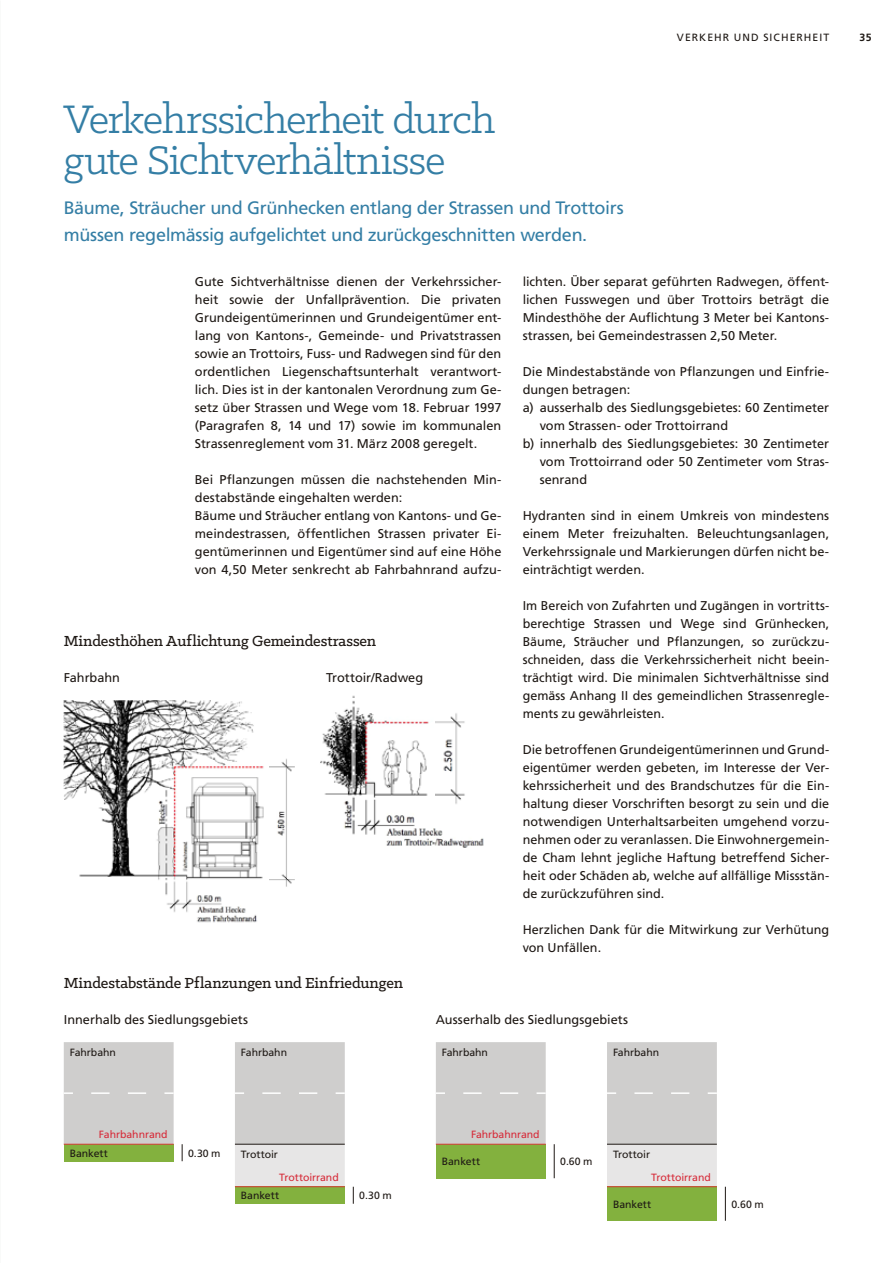
<style>
.page{position:relative;width:893px;height:1263px;background:#fff}
.page>*{position:absolute;margin:0;border:0;box-sizing:border-box;transform-origin:0 0}
.t1{font:45px/40.5px "Klinic Slab";letter-spacing:-.03em;color:#347ea5}
.t2{font:18px/27px "Frutiger LT Std";letter-spacing:-.02em;color:#347ea5}
.t3{font:500 16.5px "Klinic Slab";letter-spacing:-.005em;color:#1e1814}
.t4{font:12.75px/18px "Frutiger LT Std";color:#1e1814;text-align:justify}
.t5{font:10.5px "Frutiger LT Std";letter-spacing:-.005em;color:#1e1814}
.t6{font:10.5px "Frutiger LT Std";letter-spacing:-.005em;color:#d62b39}
.t7{font:700 10.5px "Frutiger LT Std";color:#1e1814}
</style>
<div class="page">
<img style="left:320px;top:695px;width:164px;height:153px">
<img style="left:436px;top:710px;width:42px;height:98px">
<div style="left:64px;top:1144px;width:110px;height:17px;background:#83b13e"></div>
<svg style="left:182px;top:1144px;width:1px;height:17px"></svg>
<hr style="left:64px;top:1144px;width:110px;height:1px;background:#d73c3a">
<div style="left:64px;top:1042px;width:110px;height:102px;background:#cfcecd"></div>
<div style="left:436px;top:1144px;width:110px;height:34px;background:#83b13e"></div>
<hr style="left:554px;top:1144px;width:1px;height:34px;background:#1e1814">
<hr style="left:436px;top:1144px;width:110px;height:1px;background:#d73c3a">
<div style="left:436px;top:1042px;width:110px;height:102px;background:#cfcecd"></div>
<div style="left:235px;top:1187px;width:110px;height:17px;background:#83b13e"></div>
<svg style="left:353px;top:1187px;width:1px;height:17px"></svg>
<svg style="left:235px;top:1042px;width:110px;height:145px;background:#d5d4d3"></svg>
<hr style="left:235px;top:1144px;width:110px;height:1px;background:#1e1814">
<div style="left:607px;top:1187px;width:110px;height:34px;background:#83b13e"></div>
<hr style="left:725px;top:1187px;width:1px;height:34px;background:#1e1814">
<svg style="left:607px;top:1042px;width:110px;height:145px;background:#d4d3d2"></svg>
<img style="left:64px;top:700px;width:200px;height:223px">
<img style="left:270px;top:758px;width:25px;height:129px">
<p class="t5" style="left:677px;top:32px;width:31px">Verkeh</p>
<p class="t5" style="left:723px;top:32px;width:29px">r und</p>
<p class="t5" style="left:763px;top:32px;width:19px">Siche</p>
<p class="t5" style="left:796px;top:32px;width:32px">rhe it</p>
<p class="t7" style="left:860px;top:32px;width:14px">35</p>
<h1 class="t1" style="left:64px;top:98px;width:433px">Verkehrssicherheit durch gute Sichtverhältnisse</h1>
<h2 class="t2" style="left:64px;top:194px;width:561px">Bäume, Sträucher und Grünhecken entlang der Strassen und Trottoirs müssen regelmässig aufgelichtet und zurückgeschnitten werden.</h2>
<p class="t4" style="left:195px;top:273px;width:308px">Gute Sichtverhältnisse dienen der Verkehrssicher&shy;heit sowie der U nfallprävention. Die privaten Grundeigentümerinnen und Grundeigentümer ent&shy;lang von Kantons-, Gemeinde- und Privatstrassen sowie an Trottoirs, Fuss- und Radwegen sind für den ordentlichen Liegenschaftsunterhalt verantwort&shy;lich. Dies ist in der kantonalen Verordnung zum Ge&shy;setz über Strassen und Wege vom 18. Februar 1997 (Paragrafen 8, 14 und 17) sowie im kommunalen Strassenreglement vom 31. März 2008 geregelt.</p>
<p class="t4" style="left:195px;top:471px;width:308px;text-align:left">Bei Pflanzungen müssen die nachstehenden Min&shy;destabstände eingehalten werden:<br>Bäume und Sträucher entlang von Kantons- und Ge&shy;meindestrassen, öffentlichen Strassen privater Ei&shy;gentümerinnen und Eigentümer sind auf eine Höhe von 4,50 Meter senkrecht ab Fahrbahnrand aufzu-</p>
<p class="t4" style="left:523px;top:273px;width:308px">lichten. Über separat geführten Radwegen, öffent&shy;lichen Fusswegen und über Trottoirs beträgt die Mindesthöhe der Auflichtung 3 Meter bei Kantons&shy;strassen, bei Gemeindestrassen 2,50 Meter.</p>
<p class="t4" style="left:523px;top:363px;width:308px">Die Mindestabstände von Pflanzungen und Einfrie-</p>
<p class="t4" style="left:523px;top:381px;width:109px">dungen betragen:</p>
<p class="t4" style="left:523px;top:399px;width:308px">a) ausserhalb des Siedlungsgebietes: 60 Zentimeter</p>
<p class="t4" style="left:540px;top:417px;width:190px">vom Strassen- oder Trottoirrand</p>
<p class="t4" style="left:523px;top:435px;width:308px">b) innerhalb des Siedlungsgebietes: 30 Zentimeter</p>
<p class="t4" style="left:540px;top:453px;width:291px">vom Trottoirrand oder 50 Zentimeter vom Stras-</p>
<p class="t4" style="left:540px;top:471px;width:49px">senrand</p>
<p class="t4" style="left:523px;top:507px;width:308px">Hydranten sind in einem U mkreis von mindestens einem Meter freizuhalten. Beleuchtungsanlagen, Verkehrssignale und Markierungen dürfen nicht be&shy;einträchtigt werden.</p>
<p class="t4" style="left:523px;top:597px;width:308px">I m Bereich von Zufahrten und Zugängen in vortritts&shy;berechtige Strassen und Wege sind Grünhecken, Bäume, Sträucher und Pflanzungen, so zurückzu&shy;schneiden, dass die Verkehrssicherheit nicht beein&shy;trächtigt wird. Die minimalen Sichtverhältnisse sind gemäss Anhang II des gemeindlichen Strassenregle&shy;ments zu gewährleisten.</p>
<p class="t4" style="left:523px;top:741px;width:308px">Die betroffenen Grundeigentümerinnen und Grund&shy;eigentümer werden gebeten, im I nteresse der Ver&shy;kehrssicherheit und des Brandschutzes für die Ein&shy;haltung dieser Vorschriften besorgt zu sein und die notwendigen U nterhaltsarbeiten umgehend vorzu&shy;nehmen oder zu veranlassen. Die Einwohnergemein&shy;de Cham lehnt jegliche Haftung betreffend Sicher&shy;heit oder Schäden ab, welche auf allfällige Missstän&shy;de zurückzuführen sind.</p>
<p class="t4" style="left:523px;top:921px;width:308px">Herzlichen Dank für die Mitwirkung zur Verhütung von U nfällen.</p>
<p class="t3" style="left:64px;top:630px;width:314px">Mindesthöhen Auflichtung Gemeindestrassen</p>
<p class="t4" style="left:64px;top:669px;width:58px">Fahrbahn</p>
<p class="t4" style="left:326px;top:669px;width:99px">Trottoir/Radweg</p>
<p class="t3" style="left:64px;top:972px;width:341px">Mindestabstände Pflanzungen und Einfriedungen</p>
<p class="t4" style="left:64px;top:1011px;width:186px">I nnerhalb des Siedlungsgebiets</p>
<p class="t4" style="left:436px;top:1011px;width:194px">Ausserhalb des Siedlungsgebiets</p>
<p class="t5" style="left:70px;top:1046px;width:48px">Fahrbahn</p>
<p class="t5" style="left:241px;top:1046px;width:48px">Fahrbahn</p>
<p class="t5" style="left:442px;top:1046px;width:48px">Fahrbahn</p>
<p class="t5" style="left:613px;top:1046px;width:48px">Fahrbahn</p>
<p class="t6" style="left:99px;top:1128px;width:70px">Fahrbahnrand</p>
<p class="t5" style="left:70px;top:1147px;width:40px">Bankett</p>
<p class="t5" style="left:188px;top:1147px;width:34px">0.30 m</p>
<p class="t5" style="left:241px;top:1148px;width:39px">Trottoir</p>
<p class="t6" style="left:471px;top:1128px;width:70px">Fahrbahnrand</p>
<p class="t5" style="left:442px;top:1155px;width:40px">Bankett</p>
<p class="t5" style="left:560px;top:1155px;width:34px">0.60 m</p>
<p class="t5" style="left:613px;top:1148px;width:39px">Trottoir</p>
<p class="t6" style="left:279px;top:1171px;width:61px">Trottoirrand</p>
<p class="t6" style="left:651px;top:1171px;width:61px">Trottoirrand</p>
<p class="t5" style="left:241px;top:1189px;width:40px">Bankett</p>
<p class="t5" style="left:359px;top:1189px;width:34px">0.30 m</p>
<p class="t5" style="left:613px;top:1198px;width:40px">Bankett</p>
<p class="t5" style="left:731px;top:1198px;width:34px">0.60 m</p>
</div>
